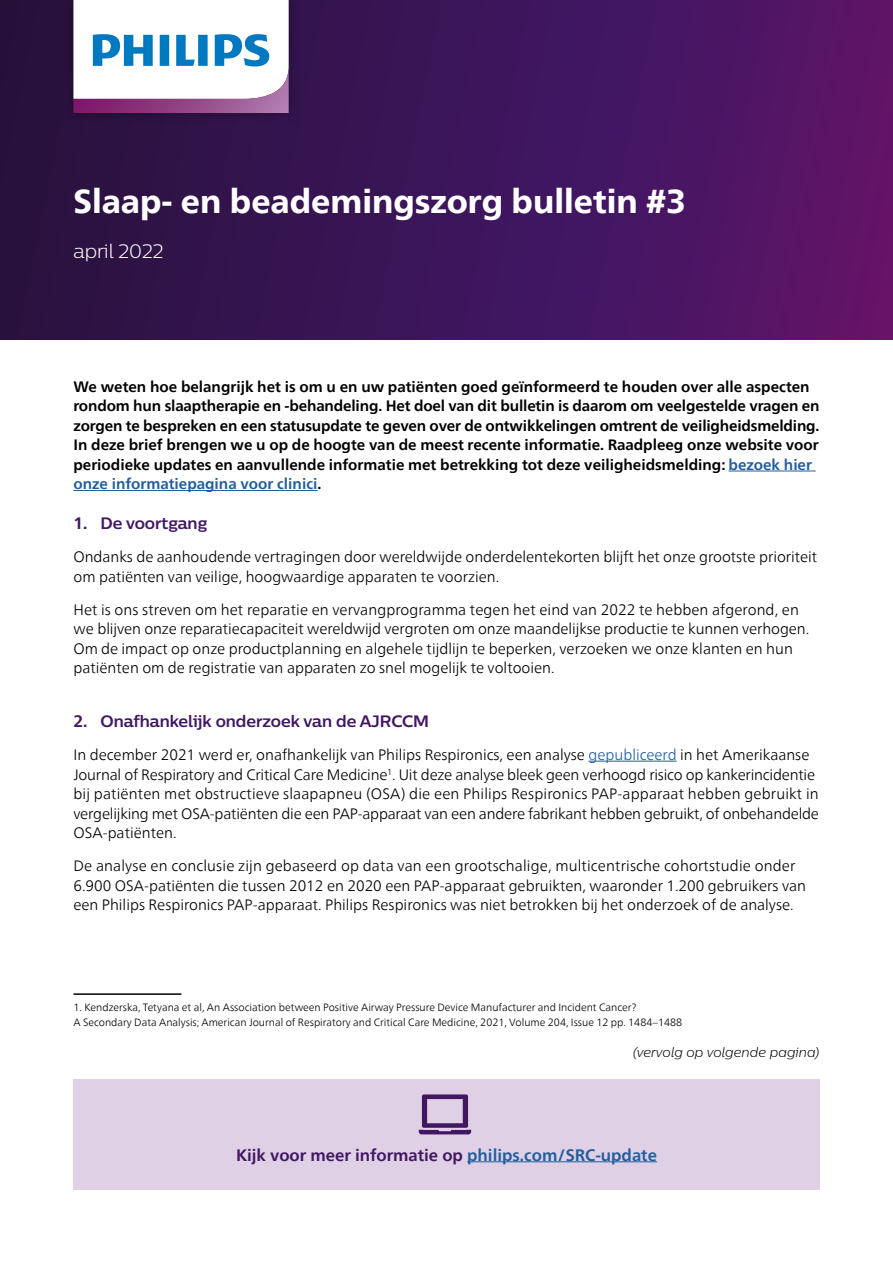
<style>
.page{position:relative;width:893px;height:1263px;background:#fff}
.page>*{position:absolute;margin:0;border:0;box-sizing:border-box;transform-origin:0 0}
.t1{font:800 33px "Neue Frutiger World";color:#fff}
.t2{font:300 19.5px "Centrale Sans";color:#fff}
.t3{font:700 16.5px "Centrale Sans";color:#411663}
.t4{font:700 16.5px "Neue Frutiger World";color:#411663}
.t5{font:300 15px/19.5px "Neue Frutiger World";color:#000}
.t6{font:700 15px/19.5px "Neue Frutiger World";color:#000}
.t7{font:italic 300 13.5px "Centrale Sans";color:#000}
.t8{font:300 10.5px/15px "Neue Frutiger World";color:#000}
.s1{color:#215e9e}
.s2{font-family:"Neue Frutiger World"}
</style>
<div class="page">
<div style="left:0;top:0;width:893px;height:340px;background:linear-gradient(to right,#24123f,#59166e)"></div>
<div style="left:73px;top:1079px;width:746px;height:110px;background:#e0d0e6"></div>
<hr style="left:728px;top:471px;width:88px;height:1px;background:#215e9e">
<hr style="left:73px;top:490px;width:245px;height:1px;background:#215e9e">
<hr style="left:588px;top:761px;width:89px;height:1px;background:#215e9e">
<hr style="left:73px;top:993px;width:108px;height:2px;background:#000">
<hr style="left:467px;top:1161px;width:190px;height:1px;background:#215e9e">
<svg style="left:418px;top:1094px;width:54px;height:40px"></svg>
<div style="left:64px;top:0;width:235px;height:123px;background:#2c1142"></div>
<div style="left:60px;top:0;width:241px;height:116px;background:#000;opacity:.35"></div>
<svg style="left:73px;top:0;width:216px;height:113px;background:#cdd2e4"></svg>
<h1 class="t1" style="left:73px;top:183px;width:614px">Slaap- en beademingszorg bulletin #3</h1>
<h2 class="t2" style="left:73px;top:239px;width:92px">april 2022</h2>
<p class="t6" style="left:73px;top:377px;width:748px">We weten hoe belangrijk het is om u en uw patiënten goed geïnformeerd te houden over alle aspecten rondom hun slaaptherapie en -behandeling. Het doel van dit bulletin is daarom om veelgestelde vragen en zorgen te bespreken en een statusupdate te geven over de ontwikkelingen omtrent de veiligheidsmelding.<br>In deze brief brengen we u op de hoogte van de meest recente informatie. Raadpleeg onze website voor periodieke updates en aanvullende informatie met betrekking tot deze veiligheidsmelding: <span class="s1">bezoek hier onze informatiepagina voor clinici</span>.</p>
<p class="t3" style="left:73px;top:513px;width:135px"><span class="s2">1.</span> De voortgang</p>
<p class="t5" style="left:73px;top:547px;width:745px">Ondanks de aanhoudende vertragingen door wereldwijde onderdelentekorten blijft het onze grootste prioriteit om patiënten van veilige, hoogwaardige apparaten te voorzien.</p>
<p class="t5" style="left:73px;top:600px;width:737px">Het is ons streven om het reparatie en vervangprogramma tegen het eind van 2022 te hebben afgerond, en we blijven onze reparatiecapaciteit wereldwijd vergroten om onze maandelijkse productie te kunnen verhogen.<br>Om de impact op onze productplanning en algehele tijdlijn te beperken, verzoeken we onze klanten en hun patiënten om de registratie van apparaten zo snel mogelijk te voltooien.</p>
<p class="t3" style="left:73px;top:711px;width:357px"><span class="s2">2.</span> Onafhankelijk onderzoek van de AJRCCM</p>
<p class="t5" style="left:73px;top:745px;width:747px">In december 2021 werd er, onafhankelijk van Philips Respironics, een analyse <span class="s1">gepubliceerd</span> in het Amerikaanse Journal of Respiratory and Critical Care Medicine<sup>1</sup>. Uit deze analyse bleek geen verhoogd risico op kankerincidentie bij patiënten met obstructieve slaapapneu (OSA) die een Philips Respironics PAP-apparaat hebben gebruikt in vergelijking met OSA-patiënten die een PAP-apparaat van een andere fabrikant hebben gebruikt, of onbehandelde OSA-patiënten.</p>
<p class="t5" style="left:73px;top:856px;width:734px">De analyse en conclusie zijn gebaseerd op data van een grootschalige, multicentrische cohortstudie onder<br>6.900 OSA-patiënten die tussen 2012 en 2020 een PAP-apparaat gebruikten, waaronder 1.200 gebruikers van een Philips Respironics PAP-apparaat. Philips Respironics was niet betrokken bij het onderzoek of de analyse.</p>
<p class="t8" style="left:73px;top:1000px;width:610px">1. Kendzerska, Tetyana et al, An Association between Positive Airway Pressure Device Manufacturer and Incident Cancer?<br>A Secondary Data Analysis; American Journal of Respiratory and Critical Care Medicine, 2021, Volume 204, Issue 12 pp. 1484–1488</p>
<p class="t7" style="left:633px;top:1044px;width:188px">(vervolg op volgende pagina)</p>
<p class="t4" style="left:236px;top:1140px;width:422px">Kijk voor meer informatie op <span class="s1">philips.com/SRC-update</span></p>
</div>
